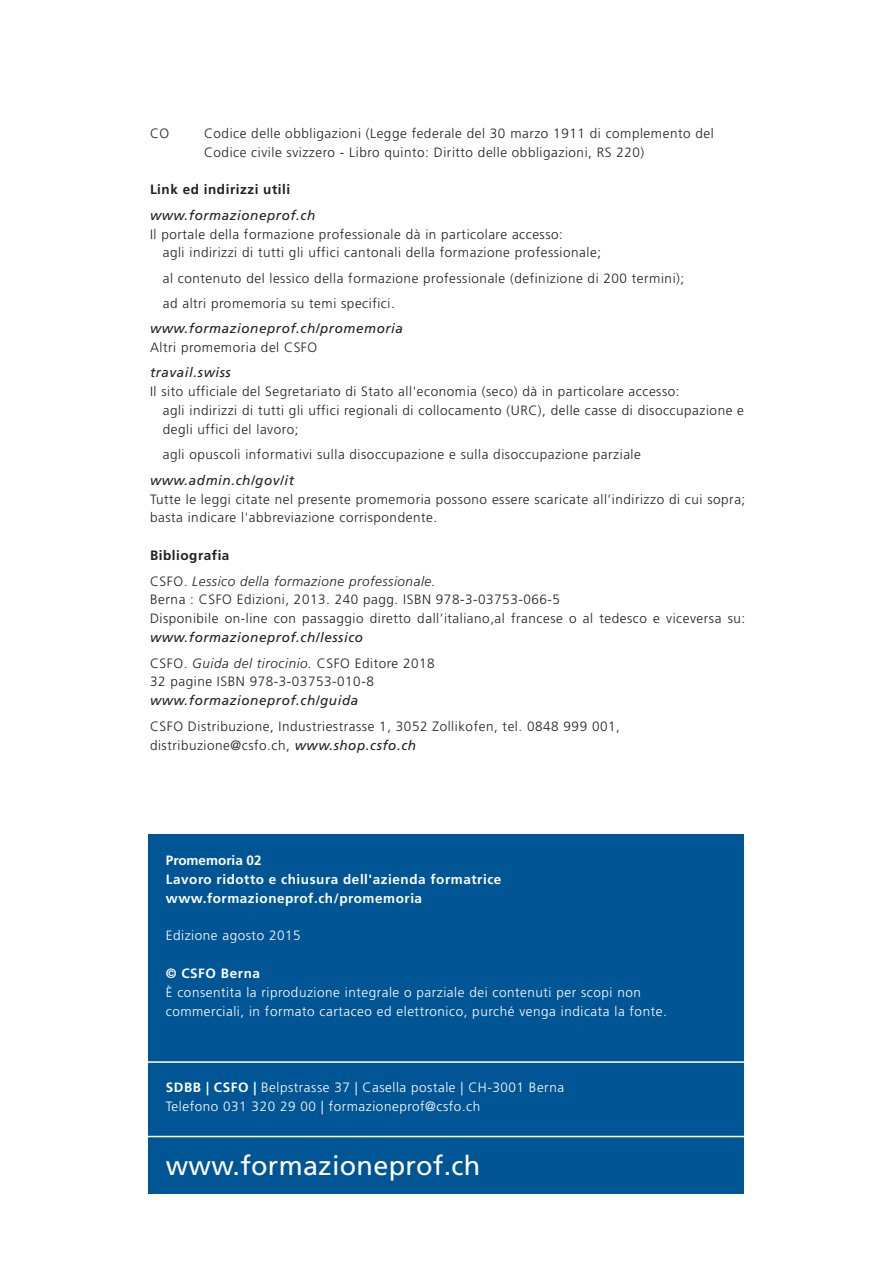
<style>
.page{position:relative;width:893px;height:1263px;background:#fff}
.page>*{position:absolute;margin:0;border:0;box-sizing:border-box;transform-origin:0 0}
.t1{font:27px "Frutiger";letter-spacing:.01em;color:#fff}
.Text{font:300 13.5px/18.9px "Frutiger";letter-spacing:.04em;color:#231f20}
.Titel_3_fett{font:300 13.5px/18.9px "Frutiger";letter-spacing:.04em;color:#fff}
.Aufzählung{font:300 13.5px "Frutiger";letter-spacing:.04em;color:#231f20}
.Text-2{font:italic 13.5px "Frutiger";letter-spacing:.04em;color:#231f20}
.Titel_3_fett-2{font:700 13.5px "Frutiger";letter-spacing:.04em;color:#fff}
.Text-3{font:italic 300 13.5px "Frutiger";letter-spacing:.04em;color:#231f20}
.titelMerk{font:700 13.5px "Frutiger";letter-spacing:.04em;color:#231f20}
.Titel_3_fett-3{font:700 13.5px "Frutiger";color:#fff}
.s1{font-style:normal}
.s2{font-weight:400;font-style:italic}
.s3{font-style:italic}
.s4{font-weight:700}
</style>
<div class="page">
<div style="left:149px;top:834px;width:595px;height:360px;background:#005595"></div>
<hr style="left:129px;top:1136px;width:660px;height:1px;background:#fff">
<hr style="left:129px;top:1061px;width:660px;height:2px;background:#fff">
<p class="Text" style="left:150px;top:124px;width:21px">CO</p>
<p class="Text" style="left:204px;top:124px;width:511px">Codice delle obbligazioni (Legge federale del 30 marzo 1911 di complemento del<br>Codice civile svizzero - Libro quinto: Diritto delle obbligazioni, RS 220)</p>
<p class="titelMerk" style="left:150px;top:182px;width:142px">Link ed indirizzi utili</p>
<p class="Text-2" style="left:150px;top:207px;width:167px">www.formazioneprof.ch</p>
<p class="Text" style="left:150px;top:225px;width:414px">Il portale della formazione professionale dà in particolare accesso:</p>
<p class="Aufzählung" style="left:163px;top:245px;width:440px">agli indirizzi di tutti gli uffici cantonali della formazione professionale;</p>
<p class="Aufzählung" style="left:163px;top:270px;width:523px">al contenuto del lessico della formazione professionale (definizione di 200 termini);</p>
<p class="Aufzählung" style="left:163px;top:296px;width:233px">ad altri promemoria su temi specifici.</p>
<p class="Text-2" style="left:150px;top:321px;width:255px">www.formazioneprof.ch/promemoria</p>
<p class="Text" style="left:150px;top:338px;width:169px">Altri promemoria del CSFO</p>
<p class="Text-2" style="left:150px;top:365px;width:82px">travail.swiss</p>
<p class="Text" style="left:150px;top:382px;width:531px">Il sito ufficiale del Segretariato di Stato all'economia (seco) dà in particolare accesso:</p>
<p class="Text" style="left:163px;top:401px;width:583px">agli indirizzi di tutti gli uffici regionali di collocamento (URC), delle casse di disoccupazione e degli uffici del lavoro;</p>
<p class="Text" style="left:163px;top:445px;width:480px">agli opuscoli informativi sulla disoccupazione e sulla disoccupazione parziale</p>
<p class="Text-2" style="left:150px;top:472px;width:145px">www.admin.ch/gov/it</p>
<p class="Text" style="left:150px;top:490px;width:597px">Tutte le leggi citate nel presente promemoria possono essere scaricate all’indirizzo di cui sopra; basta indicare l'abbreviazione corrispondente.</p>
<p class="titelMerk" style="left:150px;top:548px;width:81px">Bibliografia</p>
<p class="Text-3" style="left:150px;top:573px;width:287px"><span class="s1">CSFO.</span> Lessico della formazione professionale.</p>
<p class="Text" style="left:150px;top:590px;width:412px">Berna : CSFO Edizioni, 2013. 240 pagg. ISBN 978-3-03753-066-5</p>
<p class="Text" style="left:150px;top:609px;width:597px">Disponibile on-line con passaggio diretto dall’italiano,al francese o al tedesco e viceversa su: <span class="s2">www.formazioneprof.ch/lessico</span></p>
<p class="Text" style="left:150px;top:654px;width:286px">CSFO. <span class="s3">Guida del tirocinio.</span> CSFO Editore 2018</p>
<p class="Text" style="left:150px;top:672px;width:225px">32 pagine ISBN 978-3-03753-010-8</p>
<p class="Text-2" style="left:150px;top:693px;width:210px">www.formazioneprof.ch/guida</p>
<p class="Text" style="left:150px;top:717px;width:471px">CSFO Distribuzione, Industriestrasse 1, 3052 Zollikofen, tel. 0848 999 001,</p>
<p class="Text" style="left:150px;top:735px;width:268px">distribuzione@csfo.ch, <span class="s2">www.shop.csfo.ch</span></p>
<p class="Titel_3_fett-3" style="left:166px;top:852px;width:97px">Promemoria 02</p>
<p class="Titel_3_fett-2" style="left:166px;top:871px;width:337px">Lavoro ridotto e chiusura dell'azienda formatrice</p>
<p class="Titel_3_fett-2" style="left:166px;top:890px;width:258px">www.formazioneprof.ch/promemoria</p>
<p class="Titel_3_fett" style="left:166px;top:926px;width:136px">Edizione agosto 2015</p>
<p class="Titel_3_fett-2" style="left:166px;top:965px;width:96px">© CSFO Berna</p>
<p class="Titel_3_fett" style="left:166px;top:983px;width:502px">È consentita la riproduzione integrale o parziale dei contenuti per scopi non commerciali, in formato cartaceo ed elettronico, purché venga indicata la fonte.</p>
<p class="Titel_3_fett" style="left:166px;top:1078px;width:400px"><span class="s4">SDBB | CSFO |</span> Belpstrasse 37 | Casella postale | CH-3001 Berna<br>Telefono 031 320 29 00 | formazioneprof@csfo.ch</p>
<h1 class="t1" style="left:166px;top:1150px;width:316px">www.formazioneprof.ch</h1>
</div>
